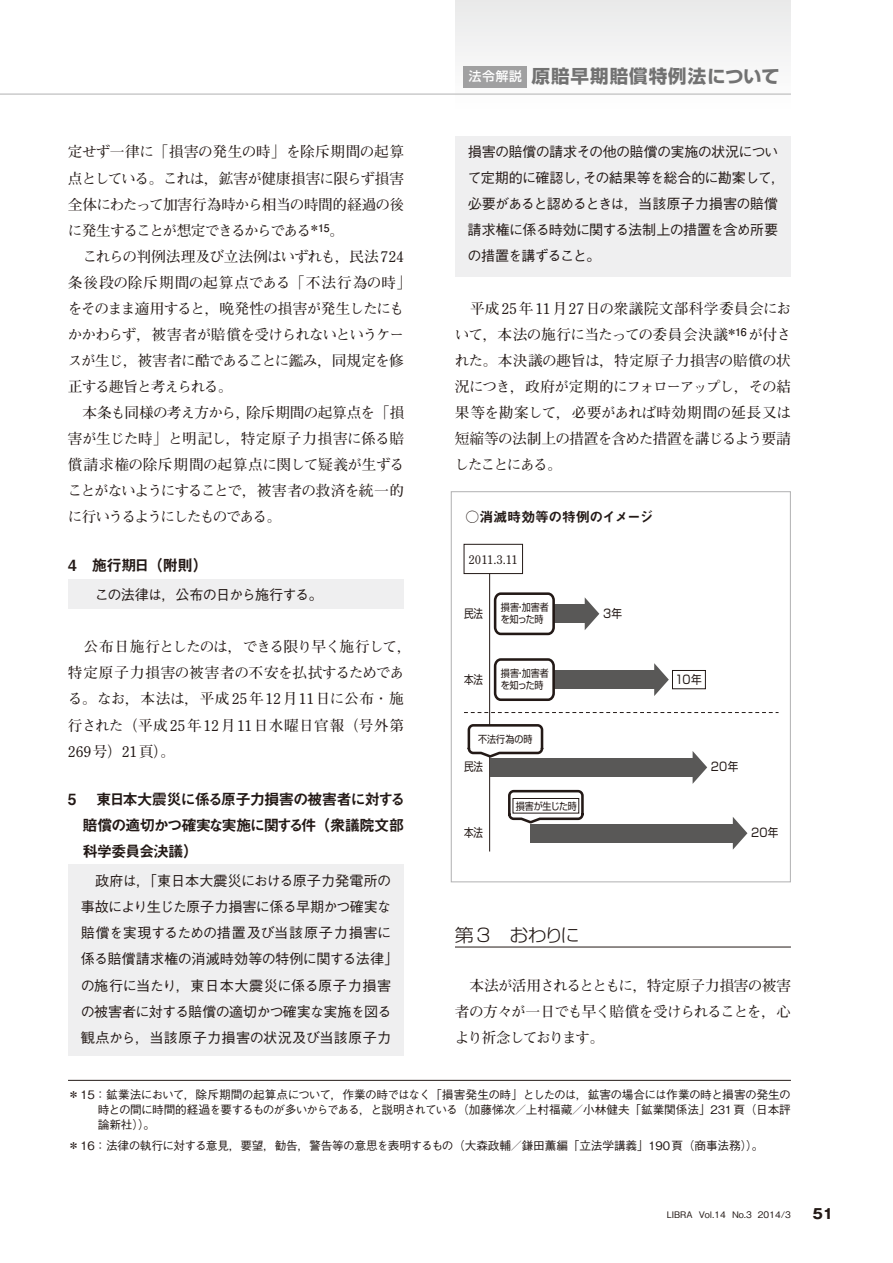
<style>
.page{position:relative;width:893px;height:1263px;background:#fff}
.page>*{position:absolute;margin:0;border:0;box-sizing:border-box;transform-origin:0 0}
.t1{font:700 18.3px "Shin Go Pro";letter-spacing:.05em;color:#727272}
.t2{font:300 18.15px "Shin Go Pro";letter-spacing:-.09em;color:#231916;scale:1.05 1}
.t3{font:15.45px/26.1px "Midashi Go Pro MB31";letter-spacing:-.08em;color:#231916;text-align:justify}
.t4{font:700 14.7px/26.1px "Futo Min A101 Pro";letter-spacing:-.045em;color:#231916;text-align:justify}
.t5{font:700 14.7px/26.1px "Futo Min A101 Pro";letter-spacing:-.01em;color:#231916}
.t6{font:500 14.1px/26.1px "Gothic BBB Pro";letter-spacing:-.05em;color:#231916}
.t7{font:13.8px "Midashi Go Pro MB31";letter-spacing:-.035em;color:#231916}
.t8{font:700 13.8px "Gothic MB101 Pro";color:#231916}
.t9{font:11.85px "Shin Go Pro";letter-spacing:.02em;color:#231916;scale:.9 1}
.t10{font:700 11.85px "Futo Min A101 Pro";letter-spacing:-.025em;color:#231916}
.t11{font:11.85px "Shin Go Pro";letter-spacing:.02em;color:#231916;scale:.8 1}
.t12{font:500 11.7px/14.9px "Gothic BBB Pro";letter-spacing:-.015em;color:#231916;text-align:justify}
.t13{font:10.05px/11.9px "Shin Go Pro";letter-spacing:-.01em;color:#231916;scale:.9 1}
.t14{font:500 9px "Gothic BBB Pro";color:#231916}
.s1{font-weight:500;font-size:12.75px;color:#fff}
.s2{font-size:17.7px}
</style>
<div class="page">
<div style="left:455px;top:0;width:336px;height:115px;background:#f4f4f4"></div>
<div style="left:455px;top:136px;width:336px;height:140px;background:#efeff0"></div>
<div style="left:68px;top:864px;width:336px;height:192px;background:#efeff0"></div>
<div style="left:68px;top:579px;width:336px;height:30px;background:#efeff0"></div>
<hr style="left:455px;top:947px;width:336px;height:1px;background:#231916">
<hr style="left:68px;top:1080px;width:723px;height:1px;background:#231916">
<hr style="left:0;top:94px;width:791px;height:1px;background:#b5b5b6">
<div style="left:463px;top:66px;width:64px;height:21px;background:#a0a0a1"></div>
<div style="left:451px;top:491px;width:340px;height:391px;border:1px solid #b5b5b6"></div>
<svg style="left:508px;top:789px;width:76px;height:35px"></svg>
<hr style="left:489px;top:573px;width:1px;height:278px;background:#231916">
<svg style="left:464px;top:712px;width:314px;height:1px"></svg>
<svg style="left:467px;top:723px;width:77px;height:36px"></svg>
<div style="left:513px;top:798px;width:66px;height:15px;border:1px solid #231916"></div>
<div style="left:554px;top:605px;width:33px;height:18px;background:#595857"></div>
<svg style="left:585px;top:598px;width:14px;height:32px"></svg>
<div style="left:554px;top:670px;width:102px;height:19px;background:#595857"></div>
<svg style="left:654px;top:663px;width:15px;height:33px"></svg>
<div style="left:490px;top:758px;width:204px;height:18px;background:#595857"></div>
<svg style="left:693px;top:751px;width:14px;height:33px"></svg>
<div style="left:530px;top:824px;width:205px;height:18px;background:#595857"></div>
<svg style="left:733px;top:817px;width:14px;height:33px"></svg>
<svg style="left:493px;top:592px;width:63px;height:44px"></svg>
<svg style="left:493px;top:658px;width:62px;height:43px"></svg>
<div style="left:672px;top:670px;width:34px;height:19px;border:1px solid #231916"></div>
<div style="left:464px;top:544px;width:59px;height:30px;border:1px solid #231916"></div>
<p class="t4" style="left:68px;top:137px;width:345px;text-align:left">定せず一律に「損害の発生の時」を除斥期間の起算点としている。これは，鉱害が健康損害に限らず損害全体にわたって加害行為時から相当の時間的経過の後に発生することが想定できるからである<sup>＊15</sup>。<br>　これらの判例法理及び立法例はいずれも，民法724条後段の除斥期間の起算点である「不法行為の時」をそのまま適用すると，晩発性の損害が発生したにもかかわらず，被害者が賠償を受けられないというケースが生じ，被害者に酷であることに鑑み，同規定を修正する趣旨と考えられる。<br>　本条も同様の考え方から，除斥期間の起算点を「損害が生じた時」と明記し，特定原子力損害に係る賠償請求権の除斥期間の起算点に関して疑義が生ずることがないようにすることで，被害者の救済を統一的に行いうるようにしたものである。</p>
<p class="t3" style="left:68px;top:550px;width:142px">4　施行期日（附則）</p>
<p class="t6" style="left:81px;top:580px;width:244px">　この法律は，公布の日から施行する。</p>
<p class="t5" style="left:68px;top:632px;width:345px">　公布日施行としたのは，できる限り早く施行して，特定原子力損害の被害者の不安を払拭するためである。なお，本法は，平成25年12月11日に公布・施行された（平成25年12月11日水曜日官報（号外第<br>269号）21頁）。</p>
<p class="t3" style="left:68px;top:784px;width:10px">5</p>
<p class="t3" style="left:83px;top:784px;width:325px;text-indent:14px">東日本大震災に係る原子力損害の被害者に対する賠償の適切かつ確実な実施に関する件（衆議院文部科学委員会決議）</p>
<p class="t6" style="left:81px;top:866px;width:319px">　政府は，「東日本大震災における原子力発電所の事故により生じた原子力損害に係る早期かつ確実な賠償を実現するための措置及び当該原子力損害に係る賠償請求権の消滅時効等の特例に関する法律」の施行に当たり，東日本大震災に係る原子力損害の被害者に対する賠償の適切かつ確実な実施を図る観点から，当該原子力損害の状況及び当該原子力</p>
<p class="t1" style="left:469px;top:62px;width:312px"><span class="s1">法令解説</span> 原賠早期賠償特例法<span class="s2">について</span></p>
<p class="t6" style="left:468px;top:137px;width:320px">損害の賠償の請求その他の賠償の実施の状況について定期的に確認し，その結果等を総合的に勘案して，必要があると認めるときは，当該原子力損害の賠償請求権に係る時効に関する法制上の措置を含め所要の措置を講ずること。</p>
<p class="t4" style="left:455px;top:293px;width:338px">　平成25年11月27日の衆議院文部科学委員会において，本法の施行に当たっての委員会決議<sup>＊16</sup> が付された。本決議の趣旨は，特定原子力損害の賠償の状況につき，政府が定期的にフォローアップし，その結果等を勘案して，必要があれば時効期間の延長又は短縮等の法制上の措置を含めた措置を講じるよう要請したことにある。</p>
<p class="t7" style="left:466px;top:506px;width:190px">○消滅時効等の特例のイメージ</p>
<p class="t10" style="left:469px;top:550px;width:51px">2011.3.11</p>
<p class="t11" style="left:464px;top:604px;width:25px">民法</p>
<p class="t11" style="left:464px;top:669px;width:25px">本法</p>
<p class="t13" style="left:501px;top:600px;width:55px">損害・加害者を知った時</p>
<p class="t13" style="left:501px;top:666px;width:55px">損害・加害者を知った時</p>
<p class="t13" style="left:478px;top:732px;width:62px">不法行為の時</p>
<p class="t11" style="left:464px;top:757px;width:25px">民法</p>
<p class="t11" style="left:464px;top:823px;width:25px">本法</p>
<p class="t13" style="left:516px;top:799px;width:70px">損害が生じた時</p>
<p class="t9" style="left:603px;top:604px;width:23px">3年</p>
<p class="t9" style="left:675px;top:669px;width:31px">10年</p>
<p class="t9" style="left:711px;top:757px;width:32px">20年</p>
<p class="t9" style="left:751px;top:823px;width:32px">20年</p>
<p class="t2" style="left:455px;top:920px;width:120px">第3　おわりに</p>
<p class="t4" style="left:455px;top:971px;width:338px">　本法が活用されるとともに，特定原子力損害の被害者の方々が一日でも早く賠償を受けられることを，心より祈念しております。</p>
<p class="t12" style="left:98px;top:1086px;width:695px;text-indent:-30px">＊15：鉱業法において，除斥期間の起算点について，作業の時ではなく「損害発生の時」としたのは，鉱害の場合には作業の時と損害の発生の時との間に時間的経過を要するものが多いからである，と説明されている（加藤悌次／上村福藏／小林健夫「鉱業関係法」231頁（日本評論新社））。</p>
<p class="t12" style="left:68px;top:1137px;width:697px">＊16：法律の執行に対する意見，要望，勧告，警告等の意思を表明するもの（大森政輔／鎌田薫編「立法学講義」190頁（商事法務））。</p>
<p class="t14" style="left:667px;top:1207px;width:126px">LIBRA Vol.14 No.3 2014/3</p>
<p class="t8" style="left:812px;top:1202px;width:22px">51</p>
</div>
